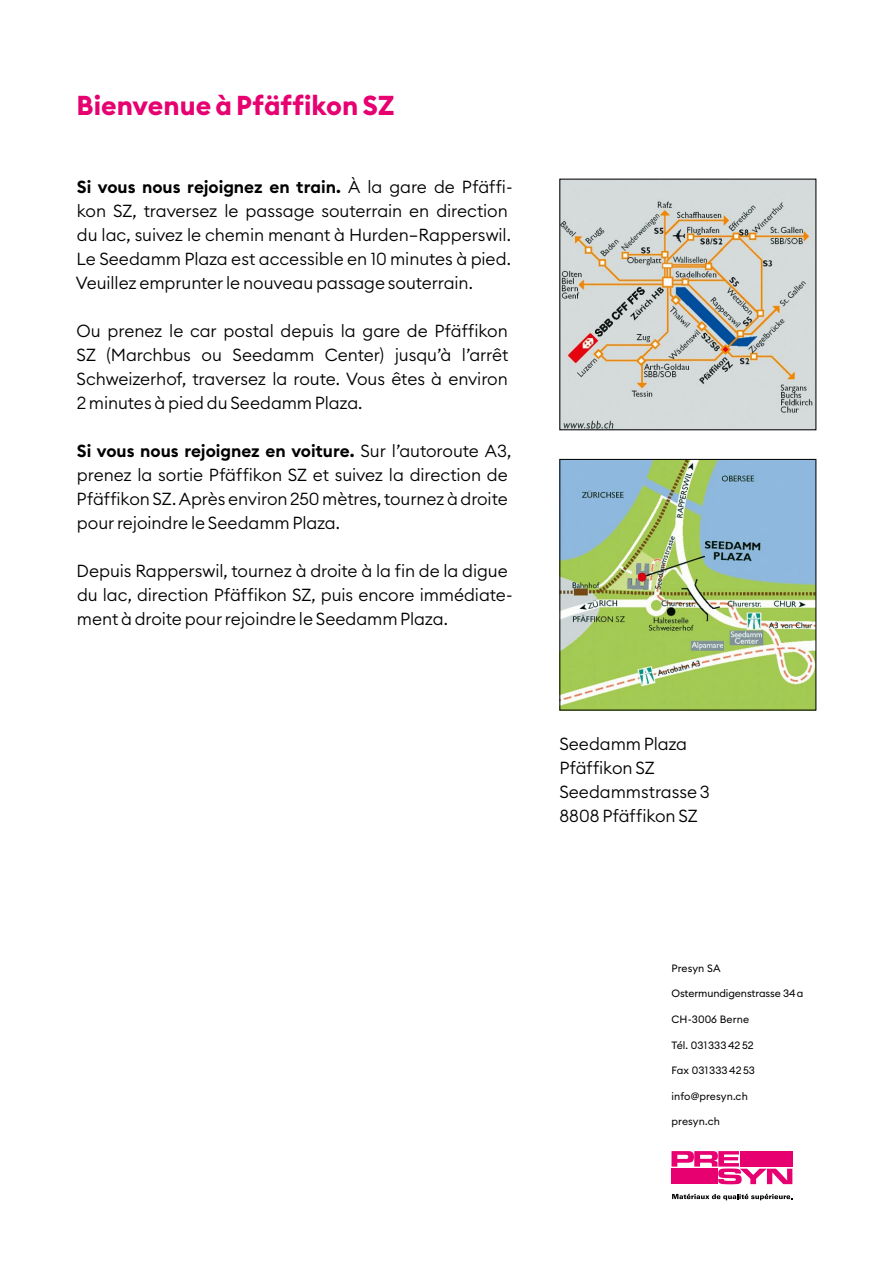
<style>
.page{position:relative;width:893px;height:1263px;background:#fff}
.page>*{position:absolute;margin:0;border:0;box-sizing:border-box;transform-origin:0 0}
.t1{font:700 27px "Euclid Circular B";color:#e60070}
.t2{font:300 17.25px/24px "Euclid Circular B";letter-spacing:-.005em;color:#000}
.t3{font:10.5px "Euclid Circular B";letter-spacing:.005em;color:#000}
.s1{font-weight:600}
</style>
<div class="page">
<img style="left:561px;top:461px;width:253px;height:248px">
<img style="left:561px;top:181px;width:253px;height:247px">
<svg style="left:671px;top:1151px;width:121px;height:33px"></svg>
<svg style="left:672px;top:1194px;width:120px;height:6px"></svg>
<h1 class="t1" style="left:77px;top:88px;width:320px">Bienvenue à Pfäffikon SZ</h1>
<p class="t2" style="left:76px;top:174px;width:438px"><span class="s1">Si vous nous rejoignez en train.</span> À la gare de Pfäffi&shy;kon SZ, traversez le passage souterrain en direction du lac, suivez le chemin menant à Hurden–Rapperswil.<br>Le Seedamm Plaza est accessible en 10 minutes à pied.<br>Veuillez emprunter le nouveau passage souterrain.</p>
<p class="t2" style="left:76px;top:318px;width:433px;text-align:justify">Ou prenez le car postal depuis la gare de Pfäffikon SZ (Marchbus ou Seedamm Center) jusqu’à l’arrêt Schweizerhof, traversez la route. Vous êtes à environ 2 minutes à pied du Seedamm Plaza.</p>
<p class="t2" style="left:77px;top:438px;width:436px"><span class="s1">Si vous nous rejoignez en voiture.</span> Sur l’autoroute A3, prenez la sortie Pfäffikon SZ et suivez la direction de Pfäffikon SZ. Après environ 250 mètres, tournez à droite pour rejoindre le Seedamm Plaza.</p>
<p class="t2" style="left:77px;top:558px;width:437px">Depuis Rapperswil, tournez à droite à la fin de la digue du lac, direction Pfäffikon SZ, puis encore immédiate&shy;ment à droite pour rejoindre le Seedamm Plaza.</p>
<p class="t2" style="left:559px;top:732px;width:152px">Seedamm Plaza<br>Pfäffikon SZ<br>Seedammstrasse 3<br>8808 Pfäffikon SZ</p>
<p class="t3" style="left:671px;top:961px;width:51px">Presyn SA</p>
<p class="t3" style="left:671px;top:987px;width:133px">Ostermundigenstrasse 34 a</p>
<p class="t3" style="left:671px;top:1012px;width:79px">CH-3006 Berne</p>
<p class="t3" style="left:671px;top:1038px;width:84px">Tél. 031 333 42 52</p>
<p class="t3" style="left:671px;top:1063px;width:85px">Fax 031 333 42 53</p>
<p class="t3" style="left:671px;top:1089px;width:78px">info@presyn.ch</p>
<p class="t3" style="left:671px;top:1114px;width:50px">presyn.ch</p>
</div>
